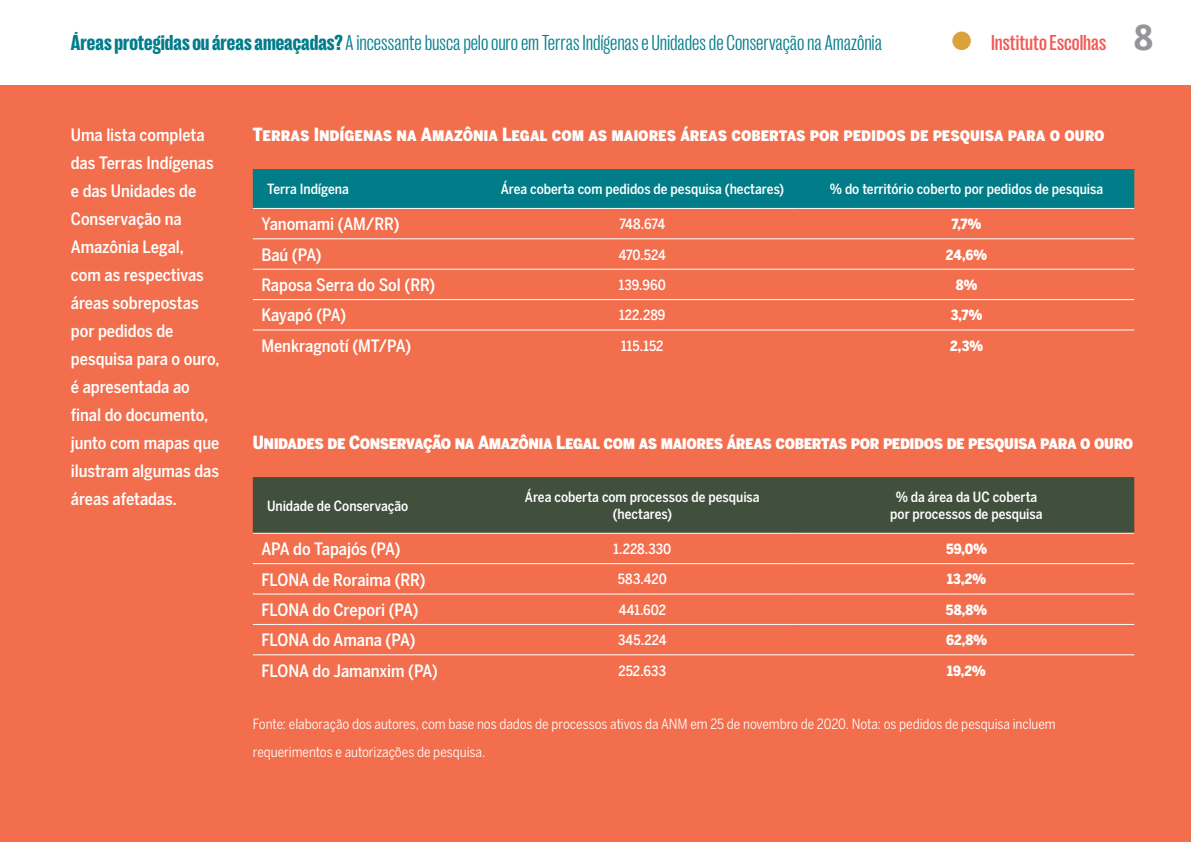
<style>
.page{position:relative;width:1191px;height:842px;background:#fff}
.page>*{position:absolute;margin:0;border:0;box-sizing:border-box;transform-origin:0 0}
.t1{font:300 condensed 22px "Right Grotesk";letter-spacing:-.005em;color:#007c8b}
.t2{font:500 condensed 22px "Right Grotesk";color:#f15854}
.t3{font:18px "Benton Sans Cond Black SC";letter-spacing:-.02em;color:#fff}
.t4{font:500 17px/28px "Benton Sans Cond";letter-spacing:-.005em;color:#fff}
.t5{font:500 14px/16.8px "Benton Sans Cond";color:#fff;text-align:center}
.t6{font:14px/28px "Benton Sans Cond";letter-spacing:-.005em;color:#fff}
.t7{font:900 14px "Benton Sans Cond";letter-spacing:.005em;color:#fff}
.s1{font-family:"Right Grotesk Narrow Dark";font-weight:400;font-stretch:normal}
.s2{font-family:"Benton Sans Cond";font-weight:700;font-stretch:normal;font-size:34px;color:#939598}
</style>
<div class="page">
<div style="left:0;top:85px;width:1191px;height:757px;background:#f36e4c"></div>
<div style="left:952px;top:32px;width:19px;height:18px;background:#dba23a;border-radius:50%"></div>
<div style="left:253px;top:169px;width:881px;height:39px;background:#007d88"></div>
<hr style="left:253px;top:208px;width:233px;height:1px;background:#fff">
<hr style="left:486px;top:208px;width:312px;height:1px;background:#fff">
<hr style="left:798px;top:208px;width:336px;height:1px;background:#fff">
<hr style="left:253px;top:238px;width:233px;height:1px;background:#fff">
<hr style="left:486px;top:238px;width:312px;height:1px;background:#fff">
<hr style="left:798px;top:238px;width:336px;height:1px;background:#fff">
<hr style="left:253px;top:269px;width:233px;height:1px;background:#fff">
<hr style="left:486px;top:269px;width:312px;height:1px;background:#fff">
<hr style="left:798px;top:269px;width:336px;height:1px;background:#fff">
<hr style="left:253px;top:299px;width:233px;height:1px;background:#fff">
<hr style="left:486px;top:299px;width:312px;height:1px;background:#fff">
<hr style="left:798px;top:299px;width:336px;height:1px;background:#fff">
<hr style="left:253px;top:329px;width:233px;height:1px;background:#fff">
<hr style="left:486px;top:329px;width:312px;height:1px;background:#fff">
<hr style="left:798px;top:329px;width:336px;height:1px;background:#fff">
<div style="left:253px;top:477px;width:881px;height:56px;background:#40503d"></div>
<hr style="left:253px;top:533px;width:233px;height:1px;background:#fff">
<hr style="left:486px;top:533px;width:312px;height:1px;background:#fff">
<hr style="left:798px;top:533px;width:336px;height:1px;background:#fff">
<hr style="left:253px;top:563px;width:233px;height:1px;background:#fff">
<hr style="left:486px;top:563px;width:312px;height:1px;background:#fff">
<hr style="left:798px;top:563px;width:336px;height:1px;background:#fff">
<hr style="left:253px;top:593px;width:233px;height:1px;background:#fff">
<hr style="left:486px;top:593px;width:312px;height:1px;background:#fff">
<hr style="left:798px;top:593px;width:336px;height:1px;background:#fff">
<hr style="left:253px;top:624px;width:233px;height:1px;background:#fff">
<hr style="left:486px;top:624px;width:312px;height:1px;background:#fff">
<hr style="left:798px;top:624px;width:336px;height:1px;background:#fff">
<hr style="left:253px;top:654px;width:233px;height:1px;background:#fff">
<hr style="left:486px;top:654px;width:312px;height:1px;background:#fff">
<hr style="left:798px;top:654px;width:336px;height:1px;background:#fff">
<p class="t1" style="left:71px;top:31px;width:812px"><span class="s1">Áreas protegidas ou áreas ameaçadas?</span>A incessante busca pelo ouro em Terras Indígenas e Unidades de Conservação na Amazônia</p>
<p class="t2" style="left:991px;top:31px;width:163px">Instituto Escolhas <span class="s2">8</span></p>
<p class="t4" style="left:71px;top:121px;width:150px">Uma lista completa das Terras Indígenas e das Unidades de<br>Conservação na<br>Amazônia Legal,<br>com as respectivas áreas sobrepostas por pedidos de pesquisa para o ouro, é apresentada ao final do documento, junto com mapas que ilustram algumas das áreas afetadas.</p>
<p class="t3" style="left:253px;top:124px;width:853px">Terras Indígenas na Amazônia Legal com as maiores áreas cobertas por pedidos de pesquisa para o ouro</p>
<p class="t5" style="left:267px;top:181px;width:83px">Terra Indígena</p>
<p class="t5" style="left:500px;top:181px;width:285px">Área coberta com pedidos de pesquisa (hectares)</p>
<p class="t5" style="left:829px;top:181px;width:275px">% do território coberto por pedidos de pesquisa</p>
<p class="t4" style="left:261px;top:210px;width:140px">Yanomami (AM/RR)</p>
<p class="t5" style="left:619px;top:216px;width:47px">748.674</p>
<p class="t7" style="left:951px;top:216px;width:31px">7,7%</p>
<p class="t4" style="left:261px;top:240px;width:62px">Baú (PA)</p>
<p class="t5" style="left:619px;top:246px;width:48px">470.524</p>
<p class="t7" style="left:946px;top:246px;width:42px">24,6%</p>
<p class="t4" style="left:261px;top:271px;width:175px">Raposa Serra do Sol (RR)</p>
<p class="t5" style="left:619px;top:276px;width:48px">139.960</p>
<p class="t7" style="left:955px;top:277px;width:23px">8%</p>
<p class="t4" style="left:261px;top:301px;width:86px">Kayapó (PA)</p>
<p class="t5" style="left:619px;top:307px;width:48px">122.289</p>
<p class="t7" style="left:950px;top:307px;width:33px">3,7%</p>
<p class="t4" style="left:261px;top:332px;width:151px">Menkragnotí (MT/PA)</p>
<p class="t5" style="left:621px;top:337px;width:44px">115.152</p>
<p class="t7" style="left:950px;top:337px;width:34px">2,3%</p>
<p class="t3" style="left:253px;top:432px;width:882px">Unidades de Conservação na Amazônia Legal com as maiores áreas cobertas por pedidos de pesquisa para o ouro</p>
<p class="t5" style="left:267px;top:497px;width:143px">Unidade de Conservação</p>
<p class="t5" style="left:525px;top:489px;width:236px">Área coberta com processos de pesquisa (hectares)</p>
<p class="t5" style="left:890px;top:489px;width:154px">% da área da UC coberta por processos de pesquisa</p>
<p class="t4" style="left:261px;top:535px;width:141px">APA do Tapajós (PA)</p>
<p class="t5" style="left:613px;top:540px;width:60px">1.228.330</p>
<p class="t7" style="left:946px;top:541px;width:42px">59,0%</p>
<p class="t4" style="left:261px;top:565px;width:166px">FLONA de Roraima (RR)</p>
<p class="t5" style="left:618px;top:571px;width:50px">583.420</p>
<p class="t7" style="left:947px;top:571px;width:40px">13,2%</p>
<p class="t4" style="left:261px;top:596px;width:159px">FLONA do Crepori (PA)</p>
<p class="t5" style="left:618px;top:601px;width:49px">441.602</p>
<p class="t7" style="left:946px;top:601px;width:42px">58,8%</p>
<p class="t4" style="left:261px;top:626px;width:155px">FLONA do Amana (PA)</p>
<p class="t5" style="left:618px;top:631px;width:50px">345.224</p>
<p class="t7" style="left:946px;top:632px;width:42px">62,8%</p>
<p class="t4" style="left:261px;top:656px;width:178px">FLONA do Jamanxim (PA)</p>
<p class="t5" style="left:618px;top:662px;width:49px">252.633</p>
<p class="t7" style="left:947px;top:662px;width:40px">19,2%</p>
<p class="t6" style="left:253px;top:710px;width:804px">Fonte: elaboração dos autores, com base nos dados de processos ativos da ANM em 25 de novembro de 2020. Nota: os pedidos de pesquisa incluem requerimentos e autorizações de pesquisa.</p>
</div>
